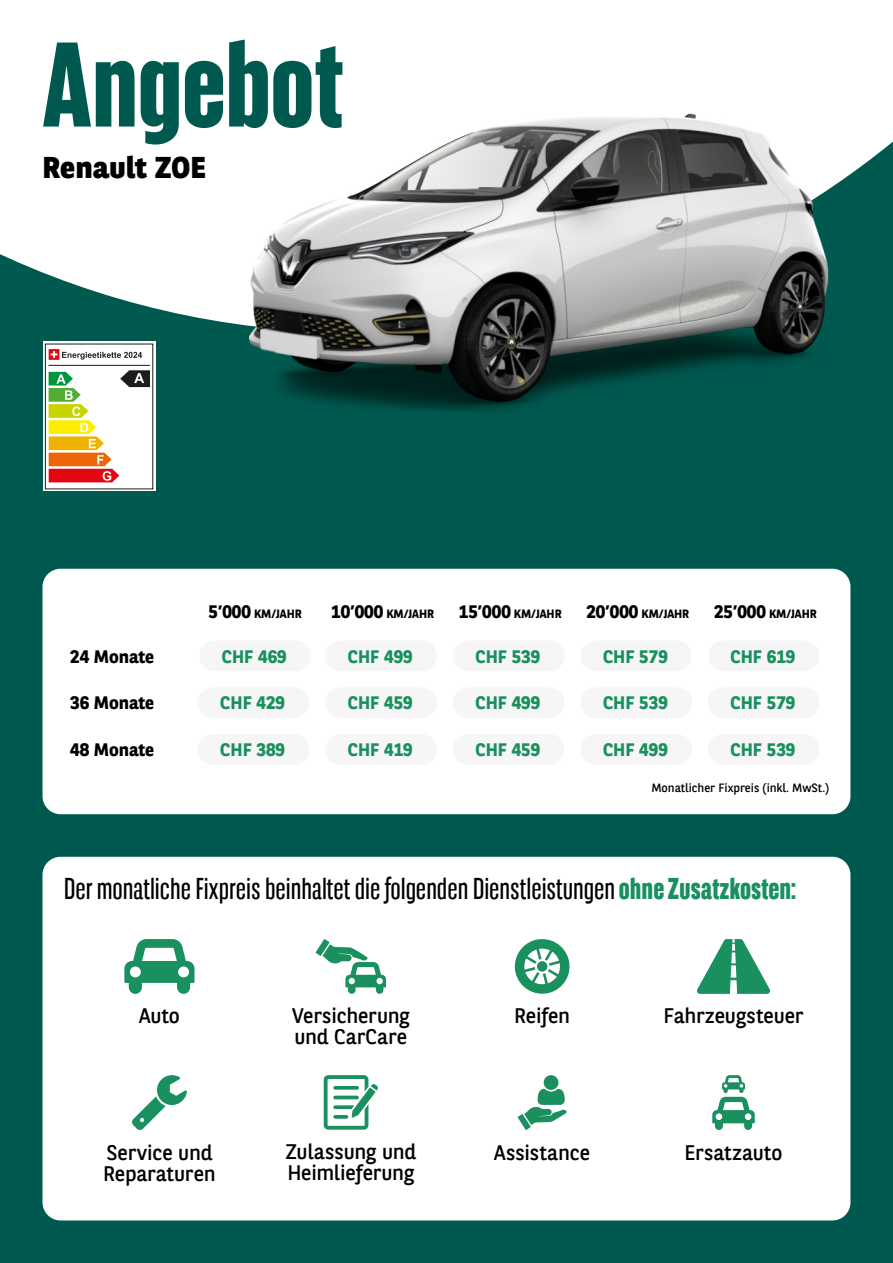
<style>
.page{position:relative;width:893px;height:1263px;background:#00594f}
.page>*{position:absolute;margin:0;border:0;box-sizing:border-box;transform-origin:0 0}
.t1{font:800 120px "BNPP Sans Condensed";letter-spacing:-.005em;color:#00594f}
.t2{font:30px "BNPP Sans Condensed";color:#000}
.t3{font:800 30px "BNPP Sans";letter-spacing:.005em;color:#000}
.t4{font:21px/21px "BNPP Sans";letter-spacing:-.005em;color:#000}
.t5{font:700 18px "BNPP Sans";color:#19905e}
.t6{font:700 18px "BNPP Sans";color:#000}
.t7{font:700 12px "BNPP Sans";color:#000}
.t8{font:12px "BNPP Sans";color:#000}
.s1{font-size:18px}
.s2{font-weight:800;color:#19905e}
</style>
<div class="page">
<div style="left:43px;top:569px;width:807px;height:245px;background:#fff;border-radius:18px"></div>
<div style="left:199px;top:640px;width:112px;height:31px;background:#f6f6f6;border-radius:15px"></div>
<div style="left:325px;top:640px;width:112px;height:31px;background:#f6f6f6;border-radius:15px"></div>
<div style="left:453px;top:640px;width:111px;height:31px;background:#f6f6f6;border-radius:15px"></div>
<div style="left:580px;top:640px;width:112px;height:31px;background:#f6f6f6;border-radius:15px"></div>
<div style="left:708px;top:640px;width:112px;height:31px;background:#f6f6f6;border-radius:15px"></div>
<div style="left:198px;top:687px;width:111px;height:31px;background:#f6f6f6;border-radius:15px"></div>
<div style="left:325px;top:687px;width:112px;height:31px;background:#f6f6f6;border-radius:15px"></div>
<div style="left:453px;top:687px;width:111px;height:31px;background:#f6f6f6;border-radius:15px"></div>
<div style="left:580px;top:687px;width:112px;height:31px;background:#f6f6f6;border-radius:15px"></div>
<div style="left:708px;top:687px;width:112px;height:31px;background:#f6f6f6;border-radius:15px"></div>
<div style="left:198px;top:734px;width:111px;height:31px;background:#f6f6f6;border-radius:15px"></div>
<div style="left:325px;top:734px;width:112px;height:31px;background:#f6f6f6;border-radius:15px"></div>
<div style="left:453px;top:734px;width:111px;height:31px;background:#f6f6f6;border-radius:15px"></div>
<div style="left:580px;top:734px;width:112px;height:31px;background:#f6f6f6;border-radius:15px"></div>
<div style="left:708px;top:734px;width:112px;height:31px;background:#f6f6f6;border-radius:15px"></div>
<div style="left:43px;top:857px;width:807px;height:363px;background:#fff;border-radius:18px"></div>
<svg style="left:124px;top:939px;width:71px;height:55px"></svg>
<svg style="left:316px;top:939px;width:70px;height:55px"></svg>
<svg style="left:514px;top:939px;width:56px;height:55px"></svg>
<svg style="left:697px;top:939px;width:74px;height:55px"></svg>
<svg style="left:132px;top:1075px;width:55px;height:55px"></svg>
<svg style="left:324px;top:1075px;width:54px;height:55px"></svg>
<div style="left:544px;top:1075px;width:14px;height:15px;background:#19905e;border-radius:50%"></div>
<svg style="left:518px;top:1089px;width:49px;height:41px"></svg>
<svg style="left:712px;top:1075px;width:43px;height:55px"></svg>
<div style="left:43px;top:342px;width:112px;height:149px;background:linear-gradient(to bottom,#bbb,#bbb)"></div>
<div style="left:45px;top:344px;width:108px;height:145px;background:#fff"></div>
<hr style="left:49px;top:365px;width:101px;height:1px;background:#1d1d1b">
<svg style="left:49px;top:349px;width:93px;height:11px"></svg>
<svg style="left:49px;top:370px;width:101px;height:112px"></svg>
<svg style="left:0;top:0;width:893px;height:326px;background:#e8f0ef"></svg>
<img style="left:250px;top:114px;width:600px;height:297px">
<h1 class="t1" style="left:43px;top:10px;width:302px">Angebot</h1>
<h2 class="t3" style="left:43px;top:147px;width:165px">Renault ZOE</h2>
<p class="t7" style="left:208px;top:606px;width:95px"><span class="s1">5’000</span> KM/JAHR</p>
<p class="t7" style="left:331px;top:606px;width:104px"><span class="s1">10’000</span> KM/JAHR</p>
<p class="t7" style="left:459px;top:606px;width:104px"><span class="s1">15’000</span> KM/JAHR</p>
<p class="t7" style="left:586px;top:606px;width:104px"><span class="s1">20’000</span> KM/JAHR</p>
<p class="t7" style="left:714px;top:606px;width:104px"><span class="s1">25’000</span> KM/JAHR</p>
<p class="t6" style="left:70px;top:644px;width:86px">24 Monate</p>
<p class="t5" style="left:222px;top:644px;width:66px">CHF 469</p>
<p class="t5" style="left:348px;top:644px;width:66px">CHF 499</p>
<p class="t5" style="left:475px;top:644px;width:66px">CHF 539</p>
<p class="t5" style="left:603px;top:644px;width:66px">CHF 579</p>
<p class="t6" style="left:70px;top:691px;width:86px">36 Monate</p>
<p class="t5" style="left:220px;top:691px;width:66px">CHF 429</p>
<p class="t5" style="left:348px;top:691px;width:66px">CHF 459</p>
<p class="t5" style="left:475px;top:691px;width:66px">CHF 499</p>
<p class="t5" style="left:603px;top:691px;width:66px">CHF 539</p>
<p class="t5" style="left:731px;top:644px;width:66px">CHF 619</p>
<p class="t5" style="left:731px;top:691px;width:66px">CHF 579</p>
<p class="t6" style="left:70px;top:738px;width:86px">48 Monate</p>
<p class="t5" style="left:220px;top:738px;width:66px">CHF 389</p>
<p class="t5" style="left:348px;top:738px;width:66px">CHF 419</p>
<p class="t5" style="left:475px;top:738px;width:66px">CHF 459</p>
<p class="t5" style="left:603px;top:738px;width:66px">CHF 499</p>
<p class="t8" style="left:651px;top:779px;width:179px">Monatlicher Fixpreis (inkl. MwSt.)</p>
<p class="t5" style="left:731px;top:738px;width:66px">CHF 539</p>
<h2 class="t2" style="left:64px;top:870px;width:734px">Der monatliche Fixpreis beinhaltet die folgenden Dienstleistungen <span class="s2">ohne Zusatzkosten:</span></h2>
<p class="t4" style="left:139px;top:1005px;width:42px">Auto</p>
<p class="t4" style="left:292px;top:1004px;width:119px">Versicherung und CarCare</p>
<p class="t4" style="left:514px;top:1004px;width:57px">Reifen</p>
<p class="t4" style="left:664px;top:1005px;width:141px">Fahrzeugsteuer</p>
<p class="t4" style="left:103px;top:1141px;width:114px">Service und<br>Reparaturen</p>
<p class="t4" style="left:285px;top:1140px;width:132px">Zulassung und<br>Heimlieferung</p>
<p class="t4" style="left:494px;top:1141px;width:97px">Assistance</p>
<p class="t4" style="left:684px;top:1141px;width:99px">Ersatzauto</p>
</div>
